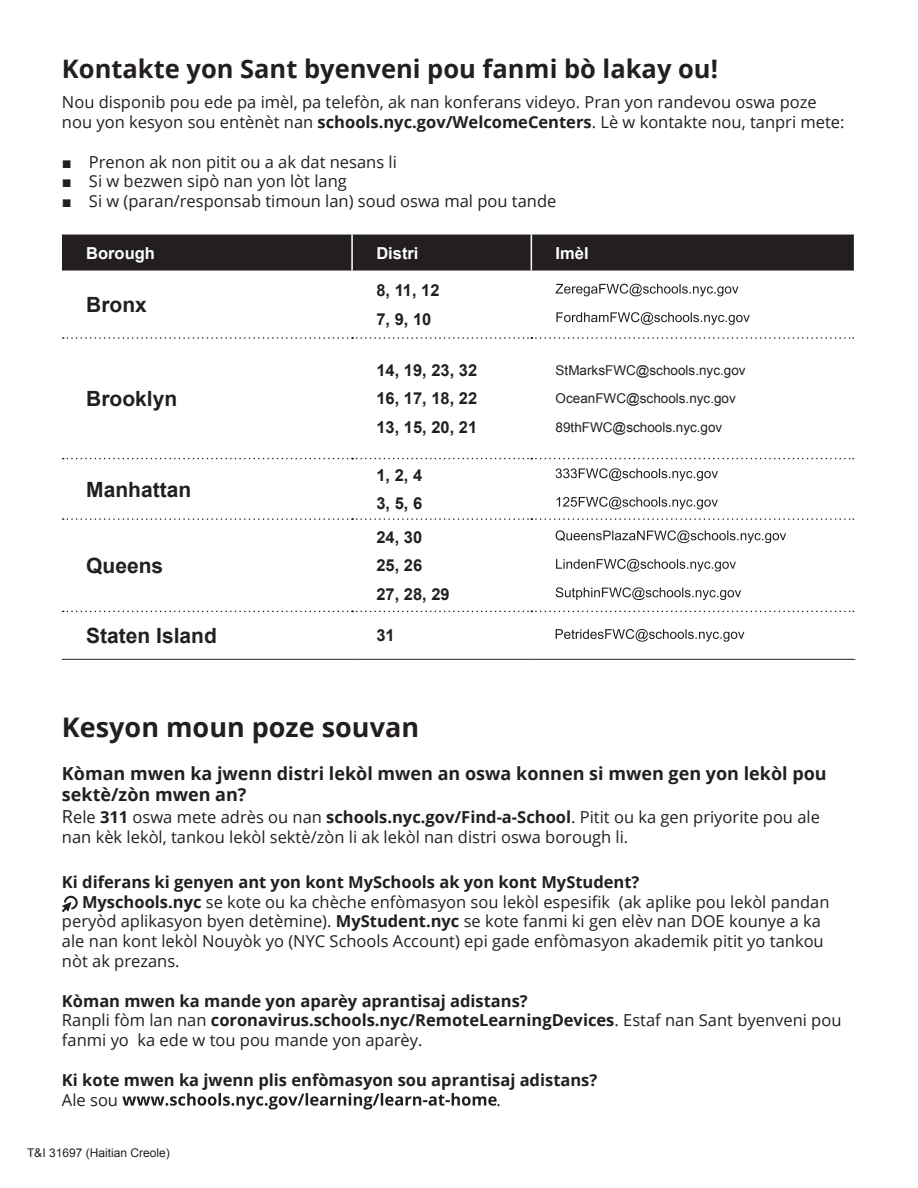
<style>
.page{position:relative;width:918px;height:1188px;background:#fff}
.page>*{position:absolute;margin:0;border:0;box-sizing:border-box;transform-origin:0 0}
.t1{font:700 27px "Open Sans";color:#231f20}
.t2{font:700 25.5px "Open Sans";color:#231f20}
.t3{font:700 21px "Arial";color:#231f20}
.t4{font:700 18px/21.6px "Open Sans";color:#231f20}
.t5{font:16.5px/19.8px "Open Sans";color:#231f20}
.t6{font:700 16.5px/19.8px "Open Sans";color:#231f20}
.t7{font:700 16.5px/28.5px "Arial";color:#231f20}
.t8{font:700 16.5px "Arial";color:#fff}
.t9{font:13.5px/28.5px "Arial";color:#231f20}
.t10{font:12px "Arial";color:#231f20}
.s1{font-weight:700}
.s2{font-family:"Arial"}
.s3{font-size:18px}
.s4{font-weight:400}
</style>
<div class="page">
<div style="left:62px;top:235px;width:792px;height:36px;background:#231f20"></div>
<svg style="left:63px;top:337px;width:791px;height:2px"></svg>
<svg style="left:63px;top:458px;width:791px;height:1px"></svg>
<svg style="left:63px;top:518px;width:791px;height:2px"></svg>
<svg style="left:63px;top:611px;width:791px;height:1px"></svg>
<hr style="left:351px;top:235px;width:2px;height:36px;background:#fff">
<hr style="left:531px;top:235px;width:1px;height:36px;background:#fff">
<hr style="left:62px;top:659px;width:290px;height:1px;background:#231f20">
<hr style="left:352px;top:659px;width:179px;height:1px;background:#231f20">
<hr style="left:531px;top:659px;width:324px;height:1px;background:#231f20">
<svg style="left:556px;top:312px;width:194px;height:13px"></svg>
<svg style="left:556px;top:284px;width:182px;height:12px"></svg>
<svg style="left:557px;top:497px;width:161px;height:12px"></svg>
<svg style="left:556px;top:468px;width:162px;height:13px"></svg>
<svg style="left:556px;top:587px;width:185px;height:13px"></svg>
<svg style="left:556px;top:559px;width:180px;height:13px"></svg>
<svg style="left:556px;top:530px;width:230px;height:13px"></svg>
<svg style="left:556px;top:629px;width:188px;height:13px"></svg>
<svg style="left:62px;top:896px;width:16px;height:16px"></svg>
<svg style="left:122px;top:1093px;width:375px;height:17px"></svg>
<h2 class="t2" style="left:62px;top:50px;width:658px">Kontakte yon Sant byenveni pou fanmi bò lakay ou!</h2>
<p class="t5" style="left:62px;top:92px;width:784px">Nou disponib pou ede pa imèl, pa telefòn, ak nan konferans videyo. Pran yon randevou oswa poze nou yon kesyon sou entènèt nan <span class="s1">schools.nyc.gov/WelcomeCenters</span>. Lè w kontakte nou, tanpri mete:</p>
<p class="t5" style="left:62px;top:151px;width:336px"><span class="s2">■</span> Prenon ak non pitit ou a ak dat nesans li</p>
<p class="t5" style="left:62px;top:171px;width:286px"><span class="s2">■</span> Si w bezwen sipò nan yon lòt lang</p>
<p class="t5" style="left:62px;top:191px;width:496px"><span class="s2">■</span> Si w (paran/responsab timoun lan) soud oswa mal pou tande</p>
<p class="t8" style="left:86px;top:242px;width:70px">Borough</p>
<p class="t8" style="left:376px;top:242px;width:44px">Distri</p>
<p class="t8" style="left:556px;top:242px;width:35px">Imèl</p>
<p class="t3" style="left:86px;top:291px;width:62px">Bronx</p>
<p class="t7" style="left:376px;top:277px;width:65px">8, 11, 12<br>7, 9, 10</p>
<p class="t3" style="left:86px;top:385px;width:93px">Brooklyn</p>
<p class="t3" style="left:86px;top:475px;width:106px">Manhattan</p>
<p class="t3" style="left:86px;top:552px;width:79px">Queens</p>
<p class="t7" style="left:376px;top:356px;width:102px;text-align:justify">14, 19, 23, 32<br>16, 17, 18, 22<br>13, 15, 20, 21</p>
<p class="t9" style="left:556px;top:356px;width:191px">StMarksFWC@schools.nyc.gov<br>OceanFWC@schools.nyc.gov<br>89thFWC@schools.nyc.gov</p>
<p class="t7" style="left:376px;top:461px;width:47px">1, 2, 4<br>3, 5, 6</p>
<p class="t7" style="left:376px;top:523px;width:75px">24, 30<br>25, 26<br>27, 28, 29</p>
<p class="t3" style="left:86px;top:622px;width:132px">Staten Island</p>
<p class="t7" style="left:376px;top:622px;width:20px">31</p>
<h1 class="t1" style="left:62px;top:708px;width:359px">Kesyon moun poze souvan</h1>
<p class="t4" style="left:62px;top:762px;width:766px">Kòman mwen ka jwenn distri lekòl mwen an oswa konnen si mwen gen yon lekòl pou sektè/zòn mwen an?</p>
<p class="t5" style="left:62px;top:807px;width:760px"><span class="s3">R</span>ele <span class="s1">311</span> oswa mete adrès ou nan <span class="s1">schools.nyc.gov/Find-a-School</span>. Pitit ou ka gen priyorite pou ale nan kèk lekòl, tankou lekòl sektè/zòn li ak lekòl nan distri oswa borough li.</p>
<p class="t6" style="left:62px;top:871px;width:579px">Ki diferans ki genyen ant yon kont MySchools ak yon kont MyStudent?</p>
<p class="t5" style="left:82px;top:891px;width:749px"><span class="s1">Myschools.nyc</span> se kote ou ka chèche enfòmasyon sou lekòl espesifik (ak aplike pou lekòl pandan</p>
<p class="t5" style="left:62px;top:911px;width:761px">peryòd aplikasyon byen detèmine). <span class="s1">MyStudent.nyc</span> se kote fanmi ki gen elèv nan DOE kounye a ka</p>
<p class="t5" style="left:62px;top:931px;width:763px">ale nan kont lekòl Nouyòk yo (NYC Schools Account) epi gade enfòmasyon akademik pitit yo tankou</p>
<p class="t5" style="left:62px;top:951px;width:119px">nòt ak prezans.</p>
<p class="t6" style="left:62px;top:990px;width:781px">Kòman mwen ka mande yon aparèy aprantisaj adistans?<br><span class="s4">Ranpli fòm lan nan</span> coronavirus.schools.nyc/RemoteLearningDevices<span class="s4">. Estaf nan Sant byenveni pou fanmi yo ka ede w tou pou mande yon aparèy.</span></p>
<p class="t6" style="left:62px;top:1069px;width:537px">Ki kote mwen ka jwenn plis enfòmasyon sou aprantisaj adistans?</p>
<p class="t5" style="left:62px;top:1089px;width:58px">Ale sou</p>
<p class="t5" style="left:497px;top:1089px;width:6px">.</p>
<p class="t10" style="left:27px;top:1145px;width:144px">T&amp;I 31697 (Haitian Creole)</p>
</div>
